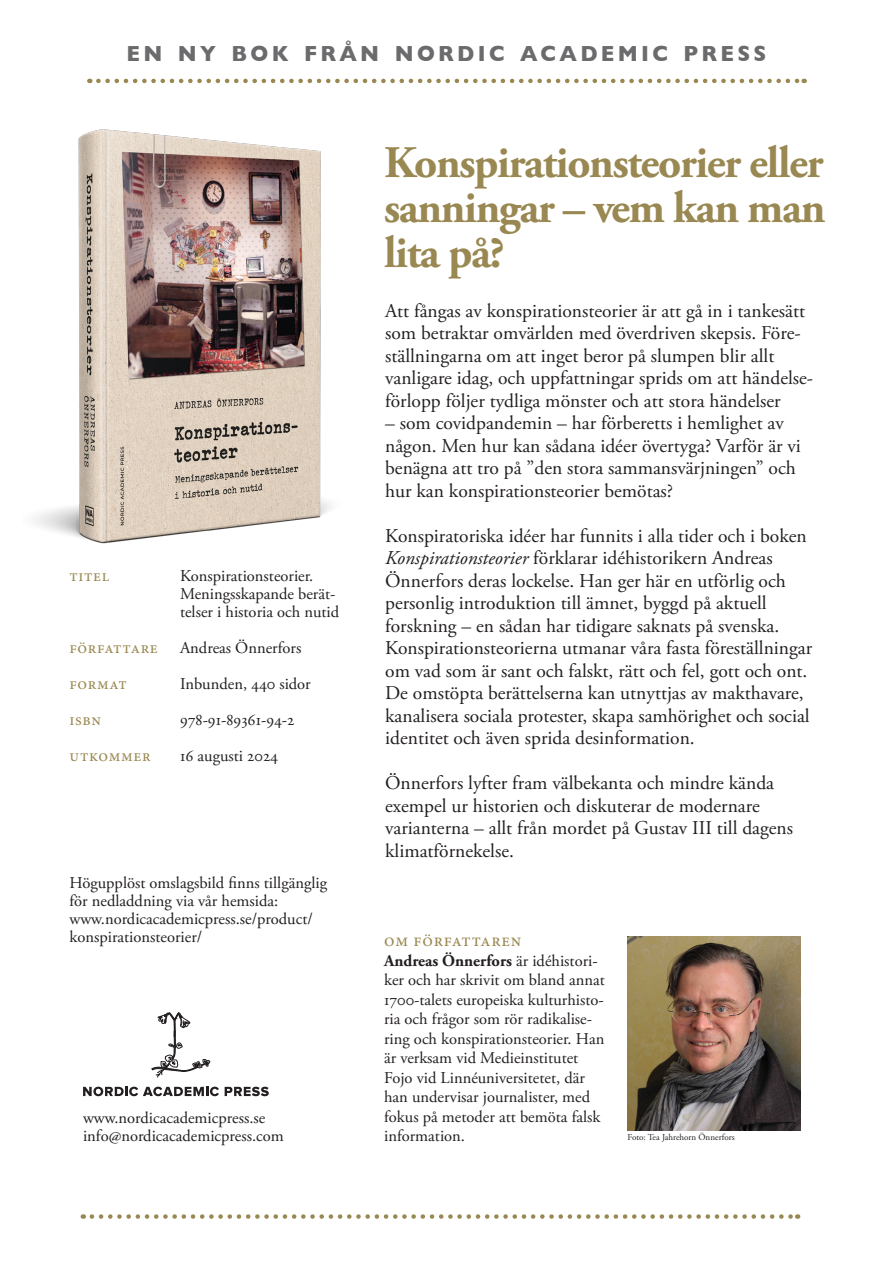
<style>
.page{position:relative;width:893px;height:1263px;background:#fff}
.page>*{position:absolute;margin:0;border:0;box-sizing:border-box;transform-origin:0 0}
.Styckeformat_1{font:700 45px/45px "Adobe Garamond Pro";letter-spacing:-.03em;color:#998851;text-align:justify}
.t1{font:700 22.2px "Gill Sans";letter-spacing:.155em;color:#6b6b6e;scale:.94 1}
.brodtext{font:19.5px/22.5px "Adobe Garamond Pro";color:#231f20}
.om_forf{font:18px "Minion Pro";letter-spacing:.035em;color:#998851}
.Info{font:16.5px/18px "Adobe Garamond Pro";color:#231f20}
.om_forf_brod{font:16.5px/19.5px "Adobe Garamond Pro";color:#231f20}
.Kapitäl_Info{font:16.5px "Minion Pro";letter-spacing:.04em;color:#998851}
.t2{font:9px "Adobe Garamond Pro";color:#231f20}
.s1{font-style:italic}
.s2{font-weight:700}
</style>
<div class="page">
<img style="left:35px;top:129px;width:297px;height:415px">
<svg style="left:98px;top:79px;width:707px;height:4px"></svg>
<svg style="left:83px;top:1087px;width:136px;height:9px"></svg>
<svg style="left:225px;top:1087px;width:44px;height:9px"></svg>
<svg style="left:152px;top:1012px;width:58px;height:66px"></svg>
<svg style="left:92px;top:1214px;width:706px;height:5px"></svg>
<img style="left:628px;top:937px;width:173px;height:193px">
<p class="t1" style="left:127px;top:36px;width:682px">EN NY BOK FRÅN NORDIC ACADEMIC PRESS</p>
<p class="Kapitäl_Info" style="left:69px;top:565px;width:42px">titel</p>
<p class="Kapitäl_Info" style="left:69px;top:637px;width:90px">Författare</p>
<p class="Kapitäl_Info" style="left:69px;top:673px;width:59px">format</p>
<p class="Kapitäl_Info" style="left:69px;top:709px;width:33px">isbn</p>
<p class="Kapitäl_Info" style="left:69px;top:745px;width:83px">utkommer</p>
<p class="Info" style="left:180px;top:567px;width:135px">Konspirationsteorier.</p>
<p class="Info" style="left:180px;top:585px;width:157px">Meningsskapande berät-</p>
<p class="Info" style="left:180px;top:603px;width:161px">telser i historia och nutid</p>
<p class="Info" style="left:180px;top:639px;width:123px">Andreas Önnerfors</p>
<p class="Info" style="left:180px;top:675px;width:132px">Inbunden, 440 sidor</p>
<p class="Info" style="left:180px;top:711px;width:116px">978-91-89361-94-2</p>
<p class="Info" style="left:180px;top:747px;width:99px">16 augusti 2024</p>
<p class="Info" style="left:69px;top:875px;width:259px">Högupplöst omslagsbild finns tillgänglig för nedladdning via vår hemsida:</p>
<p class="Info" style="left:69px;top:911px;width:245px">www.nordicacademicpress.se/product/ konspirationsteorier/</p>
<p class="Info" style="left:83px;top:1110px;width:184px">www.nordicacademicpress.se</p>
<p class="Info" style="left:83px;top:1128px;width:202px">info@nordicacademicpress.com</p>
<p class="Styckeformat_1" style="left:384px;top:141px;width:443px">Konspirationsteorier eller sanningar – vem kan man lita på?</p>
<p class="brodtext" style="left:385px;top:300px;width:428px">Att fångas av konspirationsteorier är att gå in i tankesätt som betraktar omvärlden med överdriven skepsis. Före&shy;ställningarna om att inget beror på slumpen blir allt vanligare idag, och uppfattningar sprids om att händelse&shy;förlopp följer tydliga mönster och att stora händelser</p>
<p class="brodtext" style="left:385px;top:413px;width:417px">– som covidpandemin – har förberetts i hemlighet av någon. Men hur kan sådana idéer övertyga? Varför är vi benägna att tro på ”den stora sammansvärjningen” och hur kan konspirationsteorier bemötas?</p>
<p class="brodtext" style="left:385px;top:525px;width:429px">Konspiratoriska idéer har funnits i alla tider och i boken <span class="s1">Konspirationsteorier</span> förklarar idéhistorikern Andreas Önnerfors deras lockelse. Han ger här en utförlig och personlig introduktion till ämnet, byggd på aktuell forskning – en sådan har tidigare saknats på svenska.<br>Konspirationsteorierna utmanar våra fasta föreställningar om vad som är sant och falskt, rätt och fel, gott och ont.<br>De omstöpta berättelserna kan utnyttjas av makthavare, kanalisera sociala protester, skapa samhörighet och social identitet och även sprida desinformation.</p>
<p class="brodtext" style="left:385px;top:773px;width:409px">Önnerfors lyfter fram välbekanta och mindre kända exempel ur historien och diskuterar de modernare varianterna – allt från mordet på Gustav III till dagens klimatförnekelse.</p>
<p class="om_forf" style="left:384px;top:928px;width:139px">om författaren</p>
<p class="om_forf_brod" style="left:384px;top:951px;width:222px"><span class="s2">Andreas Önnerfors</span> är idéhistori&shy;ker och har skrivit om bland annat 1700-talets europeiska kulturhisto&shy;ria och frågor som rör radikalise&shy;ring och konspirationsteorier. Han är verksam vid Medieinstitutet Fojo vid Linnéuniversitetet, där han undervisar journalister, med</p>
<p class="om_forf_brod" style="left:384px;top:1107px;width:218px">fokus på metoder att bemöta falsk information.</p>
<p class="t2" style="left:628px;top:1132px;width:109px">Foto: Tea Jahrehorn Önnerfors</p>
</div>
